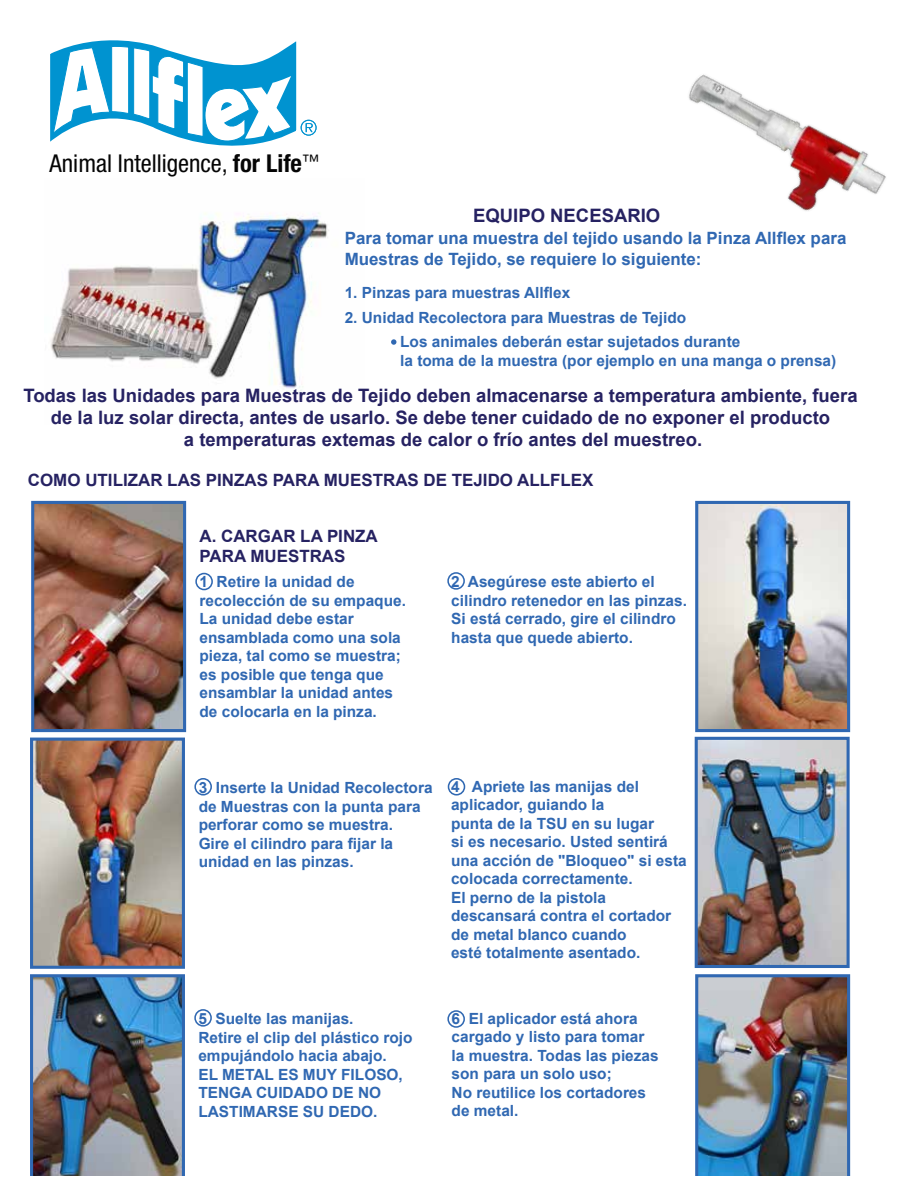
<style>
.page{position:relative;width:918px;height:1188px;background:#fff}
.page>*{position:absolute;margin:0;border:0;box-sizing:border-box;transform-origin:0 0}
.t1{font:condensed 24.6px "Helvetica Neue LT Std";color:#050505}
.t2{font:700 18.45px/22.2px "Arial";color:#262262;text-align:center}
.t3{font:700 16.95px/21.6px "Arial";color:#3068b2}
.t4{font:700 16.95px/20.4px "Arial";color:#262262}
.t5{font:700 15.45px/18.5px "Arial";color:#3068b2}
.s1{font-weight:700}
</style>
<div class="page">
<div style="left:448px;top:778px;width:17px;height:18px;border:2px solid #3068b2;border-radius:50%"></div>
<img style="left:50px;top:213px;width:279px;height:180px">
<svg style="left:391px;top:339px;width:5px;height:6px"></svg>
<div style="left:447px;top:1010px;width:18px;height:18px;border:2px solid #3068b2;border-radius:50%"></div>
<div style="left:194px;top:778px;width:18px;height:18px;border:2px solid #3068b2;border-radius:50%"></div>
<div style="left:447px;top:572px;width:18px;height:18px;border:2px solid #3068b2;border-radius:50%"></div>
<img style="left:689px;top:74px;width:197px;height:137px">
<img style="left:699px;top:505px;width:147px;height:223px">
<div style="left:695px;top:501px;width:155px;height:231px;border:3px solid #3068b2"></div>
<img style="left:35px;top:505px;width:147px;height:223px">
<div style="left:31px;top:501px;width:155px;height:231px;border:3px solid #3068b2"></div>
<img style="left:34px;top:742px;width:147px;height:223px">
<div style="left:30px;top:738px;width:155px;height:231px;border:3px solid #3068b2"></div>
<img style="left:30px;top:974px;width:155px;height:202px">
<img style="left:699px;top:741px;width:147px;height:223px">
<div style="left:695px;top:737px;width:155px;height:231px;border:3px solid #3068b2"></div>
<img style="left:695px;top:974px;width:155px;height:202px">
<svg style="left:50px;top:40px;width:267px;height:106px"></svg>
<div style="left:194px;top:1009px;width:18px;height:18px;border:2px solid #3068b2;border-radius:50%"></div>
<div style="left:195px;top:573px;width:18px;height:17px;border:2px solid #3068b2;border-radius:50%"></div>
<h1 class="t1" style="left:50px;top:149px;width:271px">Animal Intelligence, <span class="s1">for Life</span><sup>™</sup></h1>
<p class="t2" style="left:473px;top:205px;width:189px">EQUIPO NECESARIO</p>
<p class="t3" style="left:345px;top:228px;width:503px">Para tomar una muestra del tejido usando la Pinza Allflex para<br>Muestras de Tejido, se requiere lo siguiente:</p>
<p class="t5" style="left:345px;top:284px;width:227px">1. Pinzas para muestras Allflex</p>
<p class="t5" style="left:400px;top:305px;width:342px;line-height:24.6px;text-indent:-56px">2. Unidad Recolectora para Muestras de Tejido<br>Los animales deberán estar sujetados durante</p>
<p class="t5" style="left:400px;top:351px;width:438px">la toma de la muestra (por ejemplo en una manga o prensa)</p>
<p class="t2" style="left:23px;top:385px;width:836px">Todas las Unidades para Muestras de Tejido deben almacenarse a temperatura ambiente, fuera de la luz solar directa, antes de usarlo. Se debe tener cuidado de no exponer el producto<br>a temperaturas extemas de calor o frío antes del muestreo.</p>
<p class="t4" style="left:28px;top:470px;width:567px">COMO UTILIZAR LAS PINZAS PARA MUESTRAS DE TEJIDO ALLFLEX</p>
<p class="t4" style="left:199px;top:526px;width:180px">A. CARGAR LA PINZA<br>PARA MUESTRAS</p>
<p class="t5" style="left:200px;top:573px;width:208px">1 Retire la unidad de recolección de su empaque.<br>La unidad debe estar ensamblada como una sola pieza, tal como se muestra; es posible que tenga que ensamblar la unidad antes de colocarla en la pinza.</p>
<p class="t5" style="left:451px;top:573px;width:237px">2 Asegúrese este abierto el cilindro retenedor en las pinzas.<br>Si está cerrado, gire el cilindro hasta que quede abierto.</p>
<p class="t5" style="left:199px;top:779px;width:235px">3 Inserte la Unidad Recolectora de Muestras con la punta para perforar como se muestra.<br>Gire el cilindro para fijar la unidad en las pinzas.</p>
<p class="t5" style="left:451px;top:778px;width:237px">4 Apriete las manijas del aplicador, guiando la<br>punta de la TSU en su lugar<br>si es necesario. Usted sentirá una acción de "Bloqueo" si esta colocada correctamente.<br>El perno de la pistola descansará contra el cortador de metal blanco cuando<br>esté totalmente asentado.</p>
<p class="t5" style="left:198px;top:1010px;width:216px">5 Suelte las manijas.<br>Retire el clip del plástico rojo empujándolo hacia abajo.<br>EL METAL ES MUY FILOSO,<br>TENGA CUIDADO DE NO<br>LASTIMARSE SU DEDO.</p>
<p class="t5" style="left:452px;top:1010px;width:209px">6 El aplicador está ahora cargado y listo para tomar la muestra. Todas las piezas son para un solo uso;<br>No reutilice los cortadores de metal.</p>
</div>
